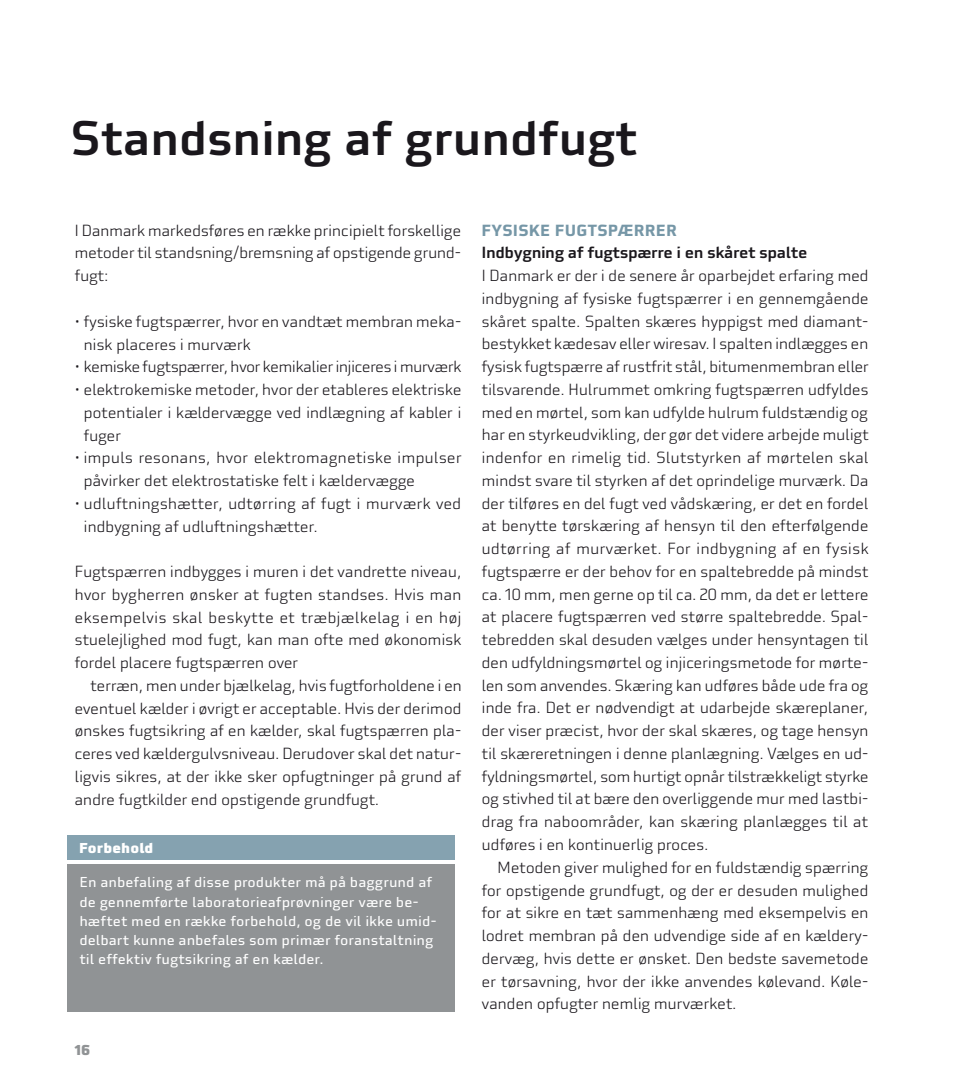
<style>
.page{position:relative;width:968px;height:1092px;background:#fff}
.page>*{position:absolute;margin:0;border:0;box-sizing:border-box;transform-origin:0 0}
.t1{font:500 47.25px "Utility Pro";letter-spacing:-.015em;color:#1a171c}
.t2{font:300 15.75px/22.8px "Utility Pro";letter-spacing:-.025em;color:#1a171c;text-align:justify}
.t3{font:300 15.75px "Utility Pro";letter-spacing:-.045em;color:#1a171c}
.t4{font:500 15.75px "Utility Pro";letter-spacing:-.03em;color:#1a171c}
.t5{font:700 15.75px "Utility Pro";letter-spacing:.01em;color:#7697a7}
.t6{font:14px/19.2px "Utility Pro";color:#fff}
.t7{font:900 14px "Utility Pro";color:#fff}
.t8{font:900 14px "Utility Pro";color:#909395}
</style>
<div class="page">
<div style="left:67px;top:864px;width:387px;height:147px;background:#909395"></div>
<div style="left:67px;top:835px;width:387px;height:25px;background:#85a2b0"></div>
<h1 class="t1" style="left:71px;top:109px;width:569px">Standsning af grundfugt</h1>
<p class="t2" style="left:74px;top:219px;width:388px">I Danmark markedsføres en række principielt forskellige metoder til standsning/bremsning af opstigende grund&shy;fugt:</p>
<p class="t2" style="left:83px;top:310px;width:379px;text-indent:-9px">• fysiske fugtspærrer, hvor en vandtæt membran meka&shy;nisk placeres i murværk</p>
<p class="t3" style="left:74px;top:357px;width:389px">• kemiske fugtspærrer, hvor kemikalier injiceres i murværk</p>
<p class="t2" style="left:83px;top:378px;width:379px;text-indent:-9px">• elektrokemiske metoder, hvor der etableres elektriske potentialer i kældervægge ved indlægning af kabler i fuger</p>
<p class="t2" style="left:83px;top:446px;width:380px;text-indent:-9px">• impuls resonans, hvor elektromagnetiske impulser påvirker det elektrostatiske felt i kældervægge</p>
<p class="t2" style="left:83px;top:492px;width:379px;text-indent:-9px">• udluftningshætter, udtørring af fugt i murværk ved indbygning af udluftningshætter.</p>
<p class="t2" style="left:74px;top:560px;width:389px">Fugtspærren indbygges i muren i det vandrette niveau, hvor bygherren ønsker at fugten standses. Hvis man eksempelvis skal beskytte et træbjælkelag i en høj stuelejlighed mod fugt, kan man ofte med økonomisk fordel placere fugtspærren over</p>
<p class="t2" style="left:74px;top:674px;width:389px;text-indent:16px">terræn, men under bjælkelag, hvis fugtforholdene i en eventuel kælder i øvrigt er acceptable. Hvis der derimod ønskes fugtsikring af en kælder, skal fugtspærren pla&shy;ceres ved kældergulvsniveau. Derudover skal det natur&shy;ligvis sikres, at der ikke sker opfugtninger på grund af andre fugtkilder end opstigende grundfugt.</p>
<p class="t7" style="left:79px;top:838px;width:76px">Forbehold</p>
<p class="t6" style="left:79px;top:872px;width:359px">En anbefaling af disse produkter må på baggrund af de gennemførte laboratorieafprøvninger være be&shy;hæftet med en række forbehold, og de vil ikke umid&shy;delbart kunne anbefales som primær foranstaltning til effektiv fugtsikring af en kælder.</p>
<p class="t8" style="left:74px;top:1040px;width:17px">16</p>
<p class="t5" style="left:481px;top:220px;width:197px">FYSISKE FUGTSPÆRRER</p>
<p class="t4" style="left:481px;top:243px;width:327px">Indbygning af fugtspærre i en skåret spalte</p>
<p class="t2" style="left:481px;top:264px;width:389px">I Danmark er der i de senere år oparbejdet erfaring med indbygning af fysiske fugtspærrer i en gennemgående skåret spalte. Spalten skæres hyppigst med diamant&shy;bestykket kædesav eller wiresav. I spalten indlægges en fysisk fugtspærre af rustfrit stål, bitumenmembran eller tilsvarende. Hulrummet omkring fugtspærren udfyldes med en mørtel, som kan udfylde hulrum fuldstændig og har en styrkeudvikling, der gør det videre arbejde muligt indenfor en rimelig tid. Slutstyrken af mørtelen skal mindst svare til styrken af det oprindelige murværk. Da der tilføres en del fugt ved vådskæring, er det en fordel at benytte tørskæring af hensyn til den efterfølgende udtørring af murværket. For indbygning af en fysisk fugtspærre er der behov for en spaltebredde på mindst ca. 10 mm, men gerne op til ca. 20 mm, da det er lettere at placere fugtspærren ved større spaltebredde. Spal&shy;tebredden skal desuden vælges under hensyntagen til den udfyldningsmørtel og injiceringsmetode for mørte&shy;len som anvendes. Skæring kan udføres både ude fra og inde fra. Det er nødvendigt at udarbejde skæreplaner, der viser præcist, hvor der skal skæres, og tage hensyn til skæreretningen i denne planlægning. Vælges en ud&shy;fyldningsmørtel, som hurtigt opnår tilstrækkeligt styrke og stivhed til at bære den overliggende mur med lastbi&shy;drag fra naboområder, kan skæring planlægges til at udføres i en kontinuerlig proces.</p>
<p class="t2" style="left:481px;top:856px;width:388px;text-indent:16px">Metoden giver mulighed for en fuldstændig spærring for opstigende grundfugt, og der er desuden mulighed for at sikre en tæt sammenhæng med eksempelvis en lodret membran på den udvendige side af en kældery&shy;dervæg, hvis dette er ønsket. Den bedste savemetode er tørsavning, hvor der ikke anvendes kølevand. Køle&shy;vanden opfugter nemlig murværket.</p>
</div>
